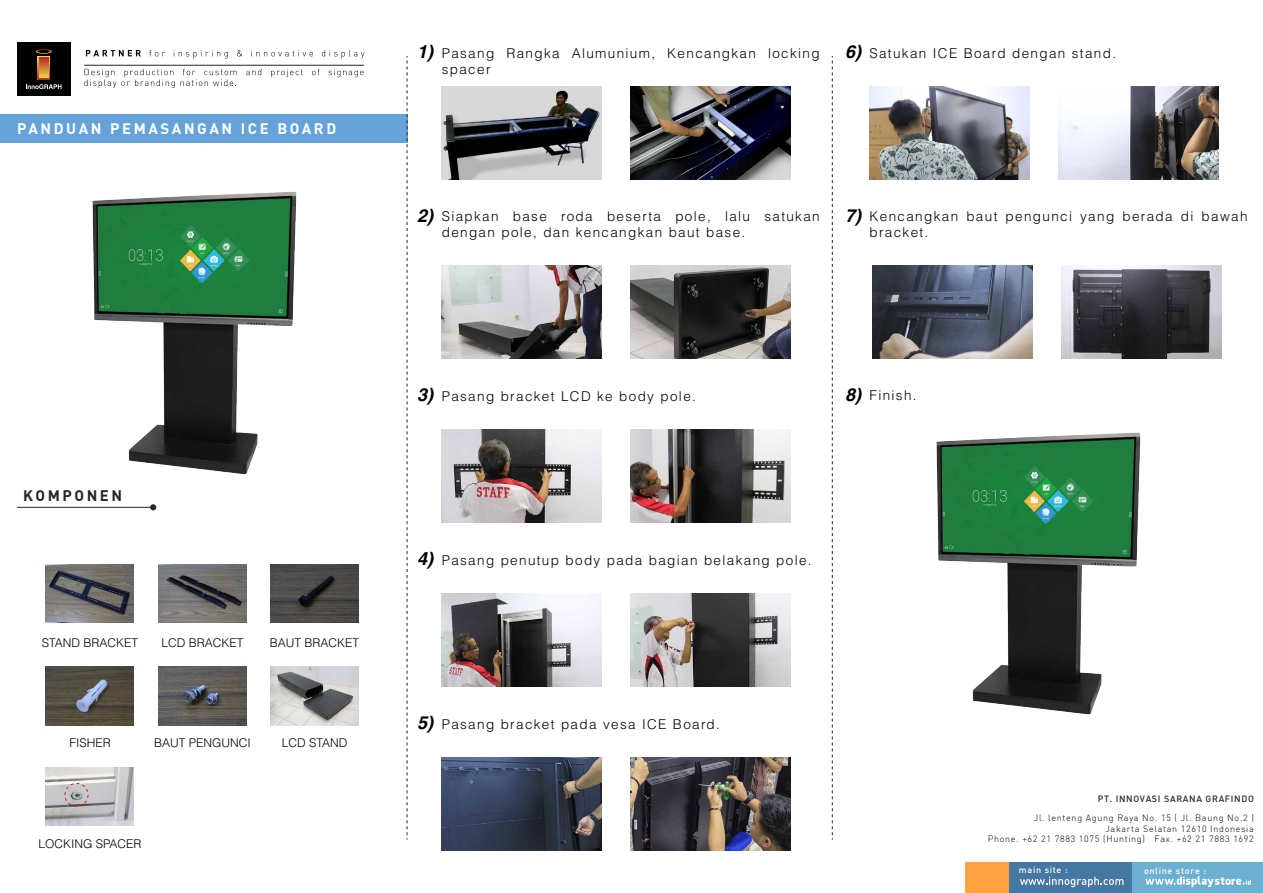
<style>
.page{position:relative;width:1263px;height:893px;background:#fff}
.page>*{position:absolute;margin:0;border:0;box-sizing:border-box;transform-origin:0 0}
.t1{font:italic 700 18px "Helvetica";color:#000}
.t2{font:700 15px "DIN";letter-spacing:.17em;color:#fff}
.t3{font:700 15px "DIN";letter-spacing:.17em;color:#272525}
.t4{font:300 13.5px/16.2px "Helvetica";letter-spacing:.1em;color:#000}
.t5{font:300 12px "Helvetica";color:#000}
.t6{font:300 9px/10.8px "DIN";letter-spacing:.075em;color:#000;text-align:right}
.t7{font:500 9px "DIN";letter-spacing:.075em;color:#272525}
.t8{font:500 9px "DIN";letter-spacing:.075em;color:#fff}
.s1{font-weight:700;font-style:italic;font-size:18px}
</style>
<div class="page">
<img style="left:45px;top:767px;width:88px;height:59px">
<img style="left:69px;top:191px;width:228px;height:320px">
<div style="left:0;top:115px;width:407px;height:28px;background:#65a2d9"></div>
<div style="left:17px;top:43px;width:53px;height:53px;background:#000"></div>
<svg style="left:26px;top:84px;width:36px;height:5px"></svg>
<div style="left:38px;top:56px;width:11px;height:23px;background:#bb292b"></div>
<svg style="left:39px;top:59px;width:9px;height:19px"></svg>
<svg style="left:36px;top:49px;width:16px;height:5px"></svg>
<svg style="left:86px;top:50px;width:55px;height:6px"></svg>
<svg style="left:149px;top:50px;width:16px;height:6px"></svg>
<svg style="left:174px;top:50px;width:54px;height:8px"></svg>
<svg style="left:237px;top:50px;width:5px;height:6px"></svg>
<svg style="left:251px;top:50px;width:62px;height:6px"></svg>
<svg style="left:322px;top:50px;width:42px;height:8px"></svg>
<svg style="left:246px;top:69px;width:15px;height:6px"></svg>
<svg style="left:271px;top:69px;width:32px;height:8px"></svg>
<svg style="left:312px;top:69px;width:8px;height:6px"></svg>
<svg style="left:328px;top:69px;width:36px;height:8px"></svg>
<svg style="left:84px;top:69px;width:91px;height:19px"></svg>
<svg style="left:181px;top:69px;width:56px;height:17px"></svg>
<hr style="left:84px;top:65px;width:280px;height:1px;background:#272525">
<div style="left:965px;top:863px;width:123px;height:30px;background:#ffa243"></div>
<div style="left:1010px;top:863px;width:123px;height:30px;background:#4577a3"></div>
<div style="left:1132px;top:863px;width:131px;height:30px;background:#6dafd1"></div>
<svg style="left:1020px;top:877px;width:103px;height:10px"></svg>
<svg style="left:1145px;top:876px;width:106px;height:11px"></svg>
<svg style="left:407px;top:56px;width:1px;height:784px"></svg>
<svg style="left:832px;top:56px;width:1px;height:784px"></svg>
<hr style="left:17px;top:507px;width:136px;height:1px;background:#272525">
<svg style="left:150px;top:504px;width:6px;height:6px"></svg>
<img style="left:442px;top:266px;width:160px;height:92px">
<img style="left:631px;top:266px;width:159px;height:92px">
<img style="left:872px;top:266px;width:160px;height:92px">
<img style="left:1061px;top:266px;width:160px;height:92px">
<img style="left:936px;top:432px;width:205px;height:283px">
<img style="left:442px;top:430px;width:160px;height:92px">
<img style="left:631px;top:430px;width:159px;height:92px">
<img style="left:631px;top:87px;width:159px;height:92px">
<img style="left:442px;top:87px;width:160px;height:92px">
<img style="left:631px;top:594px;width:159px;height:92px">
<img style="left:442px;top:594px;width:160px;height:92px">
<img style="left:442px;top:758px;width:160px;height:92px">
<img style="left:631px;top:758px;width:159px;height:92px">
<img style="left:869px;top:87px;width:160px;height:92px">
<img style="left:1058px;top:87px;width:160px;height:92px">
<img style="left:45px;top:564px;width:88px;height:59px">
<img style="left:158px;top:564px;width:88px;height:59px">
<img style="left:270px;top:564px;width:88px;height:59px">
<img style="left:45px;top:666px;width:88px;height:59px">
<img style="left:158px;top:666px;width:88px;height:59px">
<img style="left:270px;top:666px;width:88px;height:59px">
<div style="left:65px;top:783px;width:23px;height:24px;border:1px dashed #c62229;border-radius:50%"></div>
<p class="t2" style="left:17px;top:119px;width:321px">PANDUAN PEMASANGAN ICE BOARD</p>
<h1 class="t1" style="left:417px;top:41px;width:18px">1)</h1>
<p class="t4" style="left:442px;top:45px;width:379px">Pasang Rangka Alumunium, Kencangkan locking spacer</p>
<p class="t4" style="left:845px;top:45px;width:273px"><span class="s1">6)</span> Satukan ICE Board dengan stand.</p>
<h1 class="t1" style="left:417px;top:205px;width:18px">2)</h1>
<p class="t4" style="left:869px;top:207px;width:379px">Kencangkan baut pengunci yang berada di bawah bracket.</p>
<h1 class="t1" style="left:845px;top:205px;width:18px">7)</h1>
<p class="t4" style="left:442px;top:207px;width:379px">Siapkan base roda beserta pole, lalu satukan dengan pole, dan kencangkan baut base.</p>
<p class="t3" style="left:23px;top:485px;width:100px">KOMPONEN</p>
<p class="t5" style="left:42px;top:635px;width:98px">STAND BRACKET</p>
<p class="t5" style="left:162px;top:635px;width:84px">LCD BRACKET</p>
<p class="t5" style="left:270px;top:635px;width:91px">BAUT BRACKET</p>
<p class="t5" style="left:69px;top:735px;width:43px">FISHER</p>
<p class="t5" style="left:154px;top:735px;width:98px">BAUT PENGUNCI</p>
<p class="t5" style="left:282px;top:735px;width:67px">LCD STAND</p>
<p class="t5" style="left:38px;top:836px;width:105px">LOCKING SPACER</p>
<p class="t4" style="left:417px;top:388px;width:280px"><span class="s1">3)</span> Pasang bracket LCD ke body pole.</p>
<p class="t4" style="left:845px;top:386px;width:73px"><span class="s1">8)</span> Finish.</p>
<p class="t4" style="left:417px;top:552px;width:396px"><span class="s1">4)</span> Pasang penutup body pada bagian belakang pole.</p>
<p class="t4" style="left:417px;top:716px;width:304px"><span class="s1">5)</span> Pasang bracket pada vesa ICE Board.</p>
<p class="t7" style="left:1098px;top:793px;width:158px">PT. INNOVASI SARANA GRAFINDO</p>
<p class="t6" style="left:988px;top:812px;width:268px">Jl. lenteng Agung Raya No. 15 ( Jl. Baung No.2 )<br>Jakarta Selatan 12610 Indonesia<br>Phone. +62 21 7883 1075 (Hunting) Fax. +62 21 7883 1692</p>
<p class="t8" style="left:1019px;top:864px;width:50px">main site :</p>
<p class="t8" style="left:1144px;top:864px;width:64px">online store :</p>
</div>
